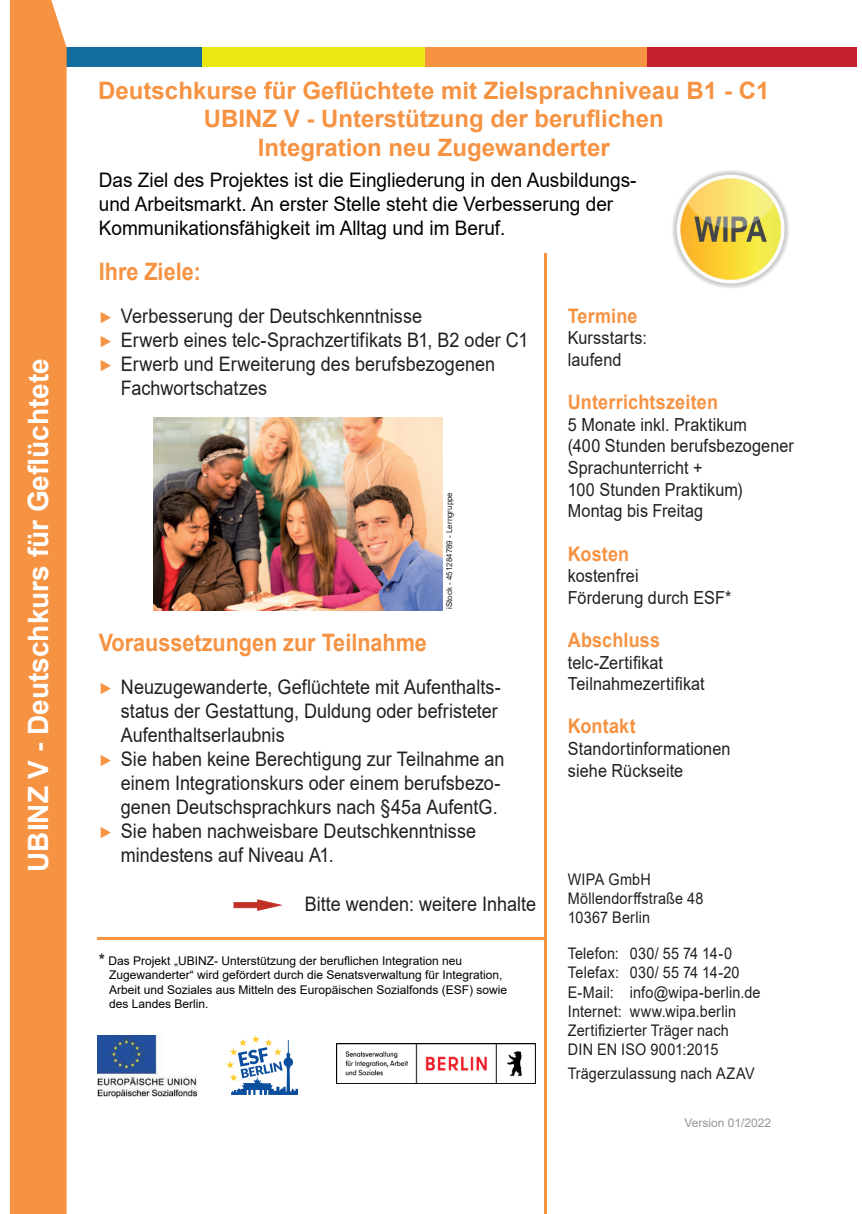
<style>
.page{position:relative;width:862px;height:1214px;background:#fff}
.page>*{position:absolute;margin:0;border:0;box-sizing:border-box;transform-origin:0 0}
.t1{font:700 28px "Arial";color:#fff}
.t2{font:700 24px/28.8px "Arial";color:#f69343;text-align:center}
.t3{font:700 24px "Arial";color:#f69343;scale:.9 1}
.t4{font:20px "Arial";color:#231f20;scale:.9 1}
.t5{font:20px/24px "Arial";color:#000;scale:.95 1}
.t6{font:700 20px "Arial";letter-spacing:.01em;color:#f69343;scale:.9 1}
.t7{font:18px/21.6px "Arial";letter-spacing:.005em;color:#231f20;scale:.9 1}
.t8{font:16px/19.2px "Arial";letter-spacing:.01em;color:#231f20;scale:.9 1}
.t9{font:12px/14.4px "Arial";color:#000}
.t10{font:12px "Arial";color:#959798}
.t11{font:8px "Arial";color:#231f20}
.s1{font-size:16px;color:#f69343}
.s2{font-weight:700;font-size:16px;color:#231f20}
</style>
<div class="page">
<div style="left:12px;top:47px;width:191px;height:19px;background:#126c9e"></div>
<div style="left:425px;top:47px;width:222px;height:19px;background:#f69343"></div>
<div style="left:647px;top:47px;width:210px;height:19px;background:#c2202a"></div>
<img style="left:672px;top:170px;width:117px;height:118px">
<div style="left:203px;top:47px;width:222px;height:20px;background:#eae712"></div>
<div style="left:10px;top:0;width:57px;height:1213px;background:#f69343"></div>
<hr style="left:545px;top:254px;width:2px;height:959px;background:#f69343">
<svg style="left:233px;top:899px;width:50px;height:11px"></svg>
<img style="left:153px;top:417px;width:289px;height:193px">
<img style="left:337px;top:1043px;width:198px;height:40px">
<img style="left:98px;top:1035px;width:99px;height:62px">
<svg style="left:226px;top:1035px;width:72px;height:59px"></svg>
<hr style="left:97px;top:937px;width:448px;height:2px;background:#f69343">
<h1 class="t1" style="left:19px;top:871px;width:515px;rotate:-90deg">UBINZ V - Deutschkurs für Geflüchtete</h1>
<p class="t2" style="left:98px;top:76px;width:672px">Deutschkurse für Geflüchtete mit Zielsprachniveau B1 - C1<br>UBINZ V - Unterstützung der beruflichen<br>Integration neu Zugewanderter</p>
<p class="t5" style="left:99px;top:168px;width:567px">Das Ziel des Projektes ist die Eingliederung in den Ausbildungs&shy;und Arbeitsmarkt. An erster Stelle steht die Verbesserung der<br>Kommunikationsfähigkeit im Alltag und im Beruf.</p>
<p class="t3" style="left:99px;top:254px;width:115px">Ihre Ziele:</p>
<p class="t4" style="left:99px;top:302px;width:361px"><span class="s1">►</span> Verbesserung der Deutschkenntnisse</p>
<p class="t4" style="left:99px;top:326px;width:479px"><span class="s1">►</span> Erwerb eines telc-Sprachzertifikats B1, B2 oder C1</p>
<p class="t4" style="left:99px;top:350px;width:442px"><span class="s1">►</span> Erwerb und Erweiterung des berufsbezogenen</p>
<p class="t4" style="left:121px;top:374px;width:164px">Fachwortschatzes</p>
<p class="t6" style="left:568px;top:301px;width:79px">Termine</p>
<p class="t7" style="left:568px;top:327px;width:89px">Kursstarts: laufend</p>
<p class="t6" style="left:568px;top:388px;width:168px">Unterrichtszeiten</p>
<p class="t7" style="left:568px;top:413px;width:253px">5 Monate inkl. Praktikum<br>(400 Stunden berufsbezogener<br>Sprachunterricht +<br>100 Stunden Praktikum)<br>Montag bis Freitag</p>
<p class="t6" style="left:568px;top:539px;width:70px">Kosten</p>
<p class="t7" style="left:568px;top:565px;width:183px">kostenfrei<br>Förderung durch ESF*</p>
<p class="t6" style="left:568px;top:625px;width:104px">Abschluss</p>
<p class="t7" style="left:568px;top:651px;width:154px">telc-Zertifikat<br>Teilnahmezertifikat</p>
<p class="t6" style="left:568px;top:712px;width:77px">Kontakt</p>
<p class="t7" style="left:568px;top:737px;width:182px">Standortinformationen siehe Rückseite</p>
<p class="t11" style="left:444px;top:609px;width:118px;rotate:-90deg">iStock - 451284789 - Lerngruppe</p>
<p class="t3" style="left:99px;top:625px;width:366px">Voraussetzungen zur Teilnahme</p>
<p class="t4" style="left:99px;top:673px;width:448px"><span class="s1">►</span> Neuzugewanderte, Geflüchtete mit Aufenthalts-</p>
<p class="t4" style="left:121px;top:697px;width:420px">status der Gestattung, Duldung oder befristeter</p>
<p class="t4" style="left:121px;top:721px;width:183px">Aufenthaltserlaubnis</p>
<p class="t4" style="left:99px;top:745px;width:452px"><span class="s1">►</span> Sie haben keine Berechtigung zur Teilnahme an</p>
<p class="t4" style="left:121px;top:769px;width:423px">einem Integrationskurs oder einem berufsbezo-</p>
<p class="t4" style="left:121px;top:793px;width:420px">genen Deutschsprachkurs nach §45a AufentG.</p>
<p class="t4" style="left:99px;top:817px;width:421px"><span class="s1">►</span> Sie haben nachweisbare Deutschkenntnisse</p>
<p class="t4" style="left:121px;top:841px;width:238px">mindestens auf Niveau A1.</p>
<p class="t4" style="left:305px;top:890px;width:258px">Bitte wenden: weitere Inhalte</p>
<p class="t8" style="left:568px;top:869px;width:152px">WIPA GmbH<br>Möllendorffstraße 48<br>10367 Berlin</p>
<p class="t8" style="left:568px;top:943px;width:216px">Telefon: 030/ 55 74 14-0<br>Telefax: 030/ 55 74 14-20<br>E-Mail: info@wipa-berlin.de<br>Internet: www.wipa.berlin<br>Zertifizierter Träger nach<br>DIN EN ISO 9001:2015</p>
<p class="t8" style="left:568px;top:1063px;width:209px">Trägerzulassung nach AZAV</p>
<p class="t10" style="left:684px;top:1114px;width:88px">Version 01/2022</p>
<p class="t9" style="left:109px;top:953px;width:400px;text-indent:-10px"><span class="s2">*</span> Das Projekt „UBINZ- Unterstützung der beruflichen Integration neu Zugewanderter“ wird gefördert durch die Senatsverwaltung für Integration, Arbeit und Soziales aus Mitteln des Europäischen Sozialfonds (ESF) sowie des Landes Berlin.</p>
</div>
